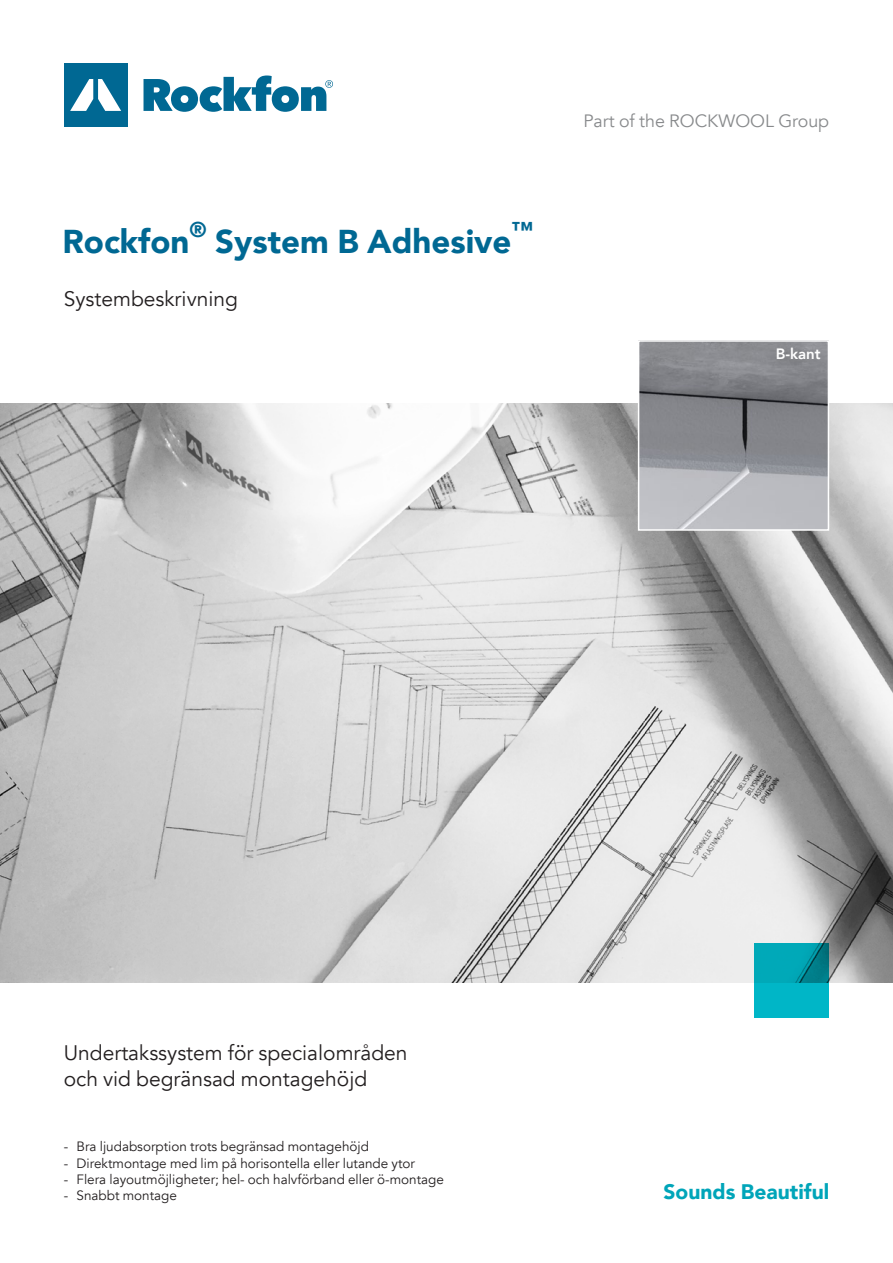
<style>
.page{position:relative;width:893px;height:1263px;background:#fff}
.page>*{position:absolute;margin:0;border:0;box-sizing:border-box;transform-origin:0 0}
.t1{font:900 33px "Avenir";color:#006893}
.t2{font:900 21.45px "Avenir";color:#006893}
.t3{font:21px/25.2px "Avenir";color:#231f20}
.t4{font:900 21px "Avenir";color:#00a5b9}
.t5{font:17.85px "Avenir";color:#888a8c}
.t6{font:800 15px "Avenir";color:#fff}
.t7{font:13.5px "Avenir";color:#231f20}
</style>
<div class="page">
<img style="left:0;top:404px;width:893px;height:578px">
<svg style="left:144px;top:75px;width:189px;height:37px"></svg>
<div style="left:64px;top:63px;width:64px;height:64px;background:#006893"></div>
<svg style="left:70px;top:79px;width:51px;height:32px"></svg>
<svg style="left:754px;top:943px;width:75px;height:74px;background:#00a7b6"></svg>
<img style="left:641px;top:343px;width:185px;height:185px">
<div style="left:638px;top:340px;width:191px;height:191px;border:2px solid #fff"></div>
<h1 class="t1" style="left:63px;top:213px;width:129px">Rockfon</h1>
<h2 class="t2" style="left:190px;top:211px;width:19px">®</h2>
<h1 class="t1" style="left:215px;top:213px;width:298px">System B Adhesive</h1>
<h2 class="t2" style="left:512px;top:211px;width:23px">™</h2>
<h3 class="t3" style="left:64px;top:287px;width:176px">Systembeskrivning</h3>
<h3 class="t5" style="left:583px;top:110px;width:247px">Part of the ROCKWOOL Group</h3>
<p class="t6" style="left:776px;top:342px;width:46px">B-kant</p>
<h3 class="t3" style="left:64px;top:1041px;width:345px">Undertakssystem för specialområden och vid begränsad montagehöjd</h3>
<p class="t7" style="left:64px;top:1138px;width:307px">- Bra ljudabsorption trots begränsad montagehöjd</p>
<p class="t7" style="left:64px;top:1155px;width:353px">- Direktmontage med lim på horisontella eller lutande ytor</p>
<p class="t7" style="left:64px;top:1171px;width:382px">- Flera layoutmöjligheter; hel- och halvförband eller ö-montage</p>
<p class="t7" style="left:64px;top:1187px;width:115px">- Snabbt montage</p>
<h3 class="t4" style="left:664px;top:1174px;width:167px">Sounds Beautiful</h3>
</div>
